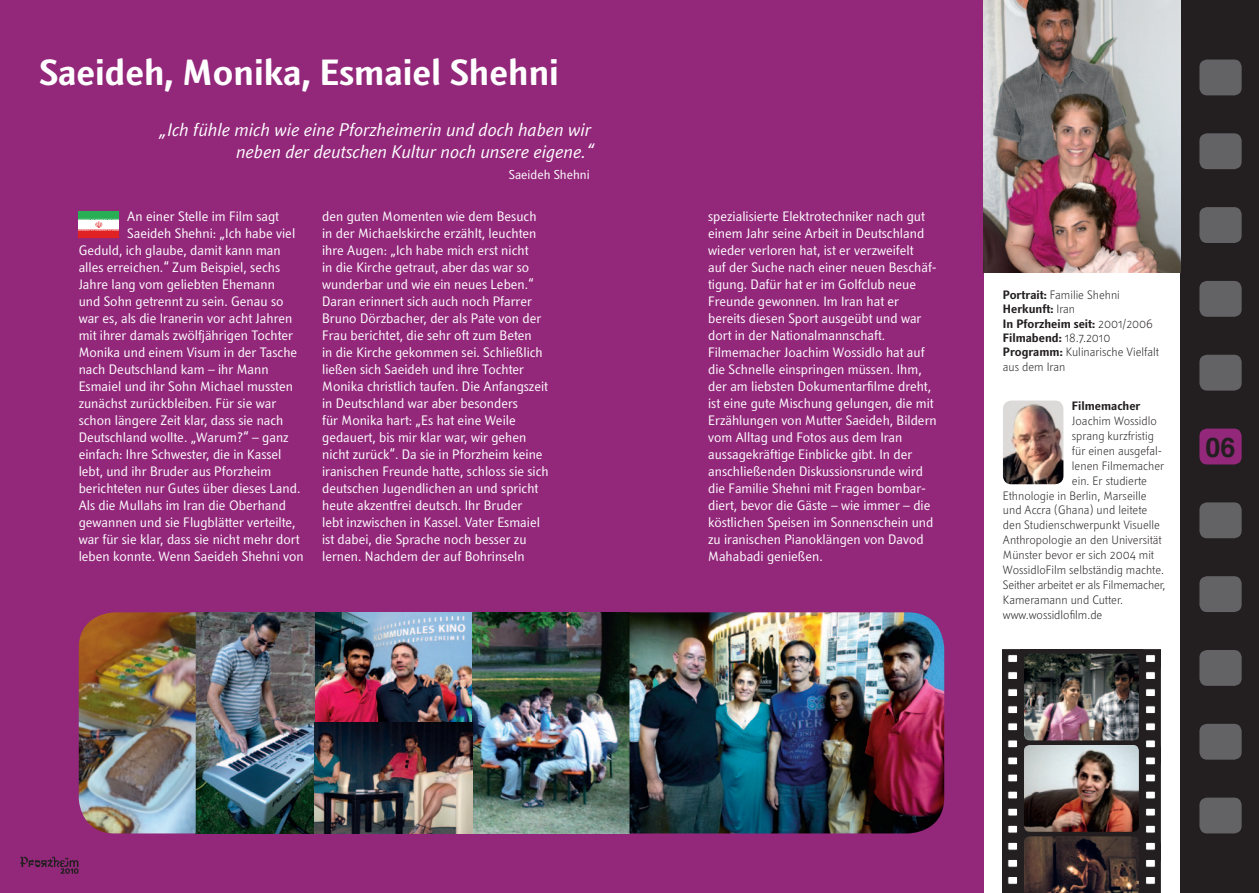
<style>
.page{position:relative;width:1259px;height:893px;background:#fff}
.page>*{position:absolute;margin:0;border:0;box-sizing:border-box;transform-origin:0 0}
.t1{font:700 36px "Textra LT";color:#fff}
.t2{font:700 27px "Helvetica";color:#231f20}
.t3{font:italic 18px/21.6px "Textra LT";color:#fff;text-align:right}
.t4{font:13.5px/17px "Textra LT";color:#fff}
.t5{font:12.75px "Textra LT";color:#fff}
.t6{font:300 12px/14.4px "Textra LT";color:#231f20}
.t7{font:700 12px "Textra LT";color:#231f20}
.s1{font-weight:700}
</style>
<div class="page">
<div style="left:1180px;top:0;width:79px;height:893px;background:#231f20"></div>
<div style="left:1199px;top:60px;width:42px;height:35px;background:#636366;border-radius:8px"></div>
<div style="left:1199px;top:502px;width:42px;height:36px;background:#636366;border-radius:8px"></div>
<div style="left:1199px;top:724px;width:42px;height:36px;background:#636366;border-radius:8px"></div>
<div style="left:1199px;top:650px;width:42px;height:36px;background:#636366;border-radius:8px"></div>
<div style="left:1199px;top:576px;width:42px;height:36px;background:#636366;border-radius:8px"></div>
<div style="left:1199px;top:798px;width:42px;height:35px;background:#636366;border-radius:8px"></div>
<div style="left:1199px;top:429px;width:42px;height:35px;background:#93287b;border-radius:8px"></div>
<div style="left:1199px;top:281px;width:42px;height:36px;background:#636366;border-radius:8px"></div>
<div style="left:1199px;top:207px;width:42px;height:36px;background:#636366;border-radius:8px"></div>
<div style="left:1199px;top:133px;width:42px;height:36px;background:#636366;border-radius:8px"></div>
<div style="left:1199px;top:355px;width:42px;height:36px;background:#636366;border-radius:8px"></div>
<div style="left:0;top:0;width:983px;height:893px;background:#93287b"></div>
<img style="left:983px;top:0;width:197px;height:272px">
<svg style="left:1003px;top:650px;width:17px;height:243px"></svg>
<svg style="left:1142px;top:650px;width:18px;height:243px;background:#4d494a"></svg>
<div style="left:1020px;top:650px;width:122px;height:243px;background:#231f20"></div>
<img style="left:1024px;top:654px;width:115px;height:86px">
<img style="left:1024px;top:745px;width:115px;height:87px">
<img style="left:1024px;top:836px;width:115px;height:57px">
<img style="left:1003px;top:401px;width:60px;height:83px">
<img style="left:79px;top:612px;width:865px;height:221px">
<div style="left:79px;top:211px;width:40px;height:9px;background:#28ae55"></div>
<svg style="left:79px;top:219px;width:40px;height:19px"></svg>
<svg style="left:20px;top:856px;width:59px;height:18px"></svg>
<h1 class="t1" style="left:39px;top:49px;width:521px">Saeideh, Monika, Esmaiel Shehni</h1>
<h3 class="t3" style="left:160px;top:119px;width:435px">„Ich fühle mich wie eine Pforzheimerin und doch haben wir neben der deutschen Kultur noch unsere eigene.“</h3>
<p class="t5" style="left:509px;top:167px;width:82px">Saeideh Shehni</p>
<p class="t4" style="left:127px;top:208px;width:153px">An einer Stelle im Film sagt</p>
<p class="t4" style="left:127px;top:225px;width:169px">Saeideh Shehni: „Ich habe viel</p>
<p class="t4" style="left:79px;top:242px;width:204px">Geduld, ich glaube, damit kann man</p>
<p class="t4" style="left:79px;top:259px;width:203px">alles erreichen.“ Zum Beispiel, sechs</p>
<p class="t4" style="left:79px;top:276px;width:198px">Jahre lang vom geliebten Ehemann</p>
<p class="t4" style="left:79px;top:293px;width:206px">und Sohn getrennt zu sein. Genau so</p>
<p class="t4" style="left:79px;top:310px;width:215px">war es, als die Iranerin vor acht Jahren</p>
<p class="t4" style="left:79px;top:327px;width:216px">mit ihrer damals zwölfjährigen Tochter</p>
<p class="t4" style="left:79px;top:344px;width:220px">Monika und einem Visum in der Tasche</p>
<p class="t4" style="left:79px;top:361px;width:191px">nach Deutschland kam – ihr Mann</p>
<p class="t4" style="left:79px;top:378px;width:216px">Esmaiel und ihr Sohn Michael mussten</p>
<p class="t4" style="left:79px;top:395px;width:199px">zunächst zurückbleiben. Für sie war</p>
<p class="t4" style="left:79px;top:412px;width:206px">schon längere Zeit klar, dass sie nach</p>
<p class="t4" style="left:79px;top:429px;width:211px">Deutschland wollte. „Warum?“ – ganz</p>
<p class="t4" style="left:79px;top:446px;width:204px">einfach: Ihre Schwester, die in Kassel</p>
<p class="t4" style="left:79px;top:463px;width:194px">lebt, und ihr Bruder aus Pforzheim</p>
<p class="t4" style="left:79px;top:480px;width:223px">berichteten nur Gutes über dieses Land.</p>
<p class="t4" style="left:79px;top:497px;width:209px">Als die Mullahs im Iran die Oberhand</p>
<p class="t4" style="left:79px;top:514px;width:218px">gewannen und sie Flugblätter verteilte,</p>
<p class="t4" style="left:79px;top:531px;width:222px">war für sie klar, dass sie nicht mehr dort</p>
<p class="t4" style="left:79px;top:548px;width:227px">leben konnte. Wenn Saeideh Shehni von</p>
<p class="t4" style="left:322px;top:208px;width:228px">den guten Momenten wie dem Besuch in der Michaelskirche erzählt, leuchten ihre Augen: „Ich habe mich erst nicht<br>in die Kirche getraut, aber das war so wunderbar und wie ein neues Leben.“ Daran erinnert sich auch noch Pfarrer Bruno Dörzbacher, der als Pate von der Frau berichtet, die sehr oft zum Beten<br>in die Kirche gekommen sei. Schließlich ließen sich Saeideh und ihre Tochter Monika christlich taufen. Die Anfangszeit in Deutschland war aber besonders<br>für Monika hart: „Es hat eine Weile gedauert, bis mir klar war, wir gehen nicht zurück“. Da sie in Pforzheim keine iranischen Freunde hatte, schloss sie sich deutschen Jugendlichen an und spricht heute akzentfrei deutsch. Ihr Bruder<br>lebt inzwischen in Kassel. Vater Esmaiel ist dabei, die Sprache noch besser zu lernen. Nachdem der auf Bohrinseln</p>
<p class="t4" style="left:708px;top:208px;width:230px">spezialisierte Elektrotechniker nach gut einem Jahr seine Arbeit in Deutschland wieder verloren hat, ist er verzweifelt<br>auf der Suche nach einer neuen Beschäf&shy;tigung. Dafür hat er im Golfclub neue Freunde gewonnen. Im Iran hat er bereits diesen Sport ausgeübt und war dort in der Nationalmannschaft.<br>Filmemacher Joachim Wossidlo hat auf die Schnelle einspringen müssen. Ihm, der am liebsten Dokumentarfilme dreht, ist eine gute Mischung gelungen, die mit Erzählungen von Mutter Saeideh, Bildern vom Alltag und Fotos aus dem Iran aussagekräftige Einblicke gibt. In der anschließenden Diskussionsrunde wird die Familie Shehni mit Fragen bombar&shy;diert, bevor die Gäste – wie immer – die köstlichen Speisen im Sonnenschein und zu iranischen Pianoklängen von Davod Mahabadi genießen.</p>
<p class="t6" style="left:1003px;top:287px;width:157px"><span class="s1">Portrait:</span> Familie Shehni<br><span class="s1">Herkunft:</span> Iran<br><span class="s1">In Pforzheim seit:</span> 2001/2006<br><span class="s1">Filmabend:</span> 18.7.2010<br><span class="s1">Programm:</span> Kulinarische Vielfalt aus dem Iran</p>
<p class="t7" style="left:1072px;top:398px;width:70px">Filmemacher</p>
<p class="t6" style="left:1072px;top:413px;width:86px">Joachim Wossidlo</p>
<p class="t6" style="left:1072px;top:428px;width:83px">sprang kurzfristig</p>
<p class="t6" style="left:1072px;top:443px;width:92px">für einen ausgefal-</p>
<p class="t6" style="left:1072px;top:458px;width:94px">lenen Filmemacher</p>
<p class="t6" style="left:1072px;top:473px;width:76px">ein. Er studierte</p>
<p class="t6" style="left:1003px;top:488px;width:145px">Ethnologie in Berlin, Marseille</p>
<p class="t6" style="left:1003px;top:503px;width:146px">und Accra (Ghana) und leitete</p>
<p class="t6" style="left:1003px;top:518px;width:159px">den Studienschwerpunkt Visuelle</p>
<p class="t6" style="left:1003px;top:532px;width:160px">Anthropologie an den Universität</p>
<p class="t6" style="left:1003px;top:547px;width:153px">Münster bevor er sich 2004 mit</p>
<p class="t6" style="left:1003px;top:562px;width:163px">WossidloFilm selbständig machte.</p>
<p class="t6" style="left:1003px;top:577px;width:164px">Seither arbeitet er als Filmemacher,</p>
<p class="t6" style="left:1003px;top:592px;width:122px">Kameramann und Cutter.</p>
<p class="t6" style="left:1003px;top:607px;width:101px">www.wossidlofilm.de</p>
<h2 class="t2" style="left:1205px;top:425px;width:32px">06</h2>
</div>
